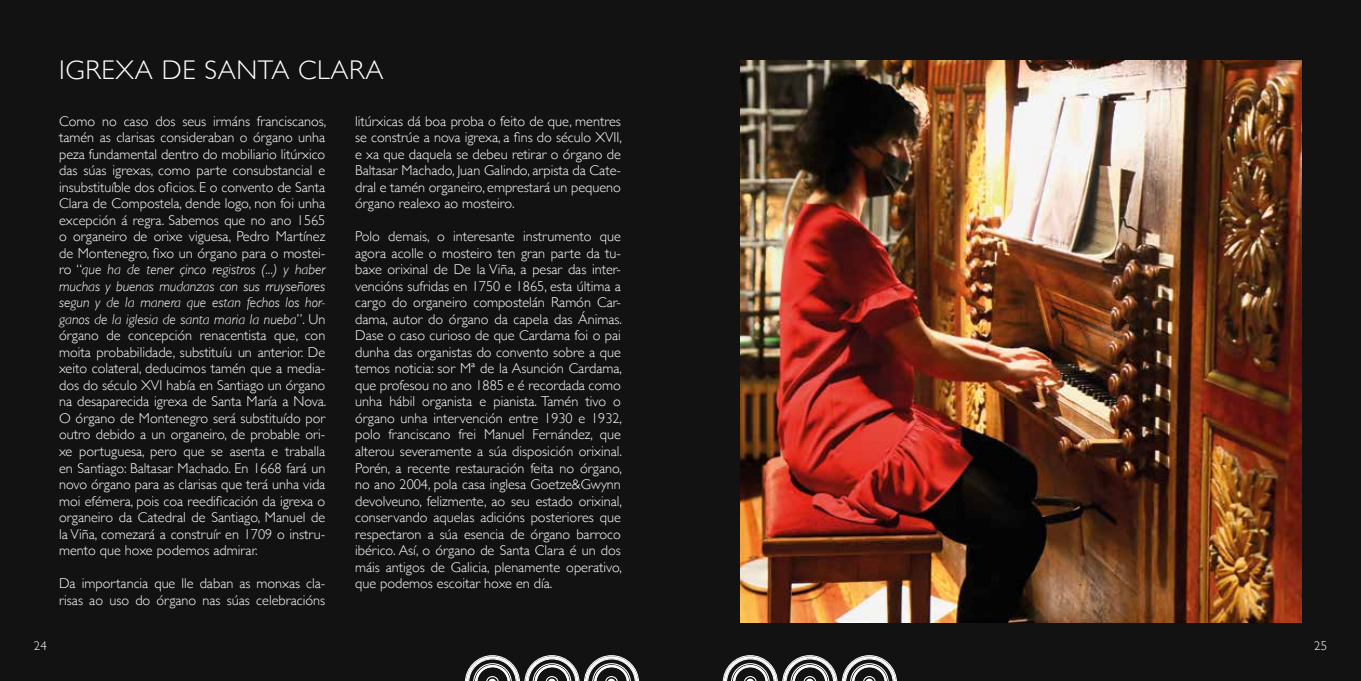
<style>
.page{position:relative;width:1361px;height:681px;background:#fff}
.page>*{position:absolute;margin:0;border:0;box-sizing:border-box;transform-origin:0 0}
.t1{font:300 27px "Gill Sans";letter-spacing:.025em;color:#fff}
.t2{font:300 14.25px/16.5px "Gill Sans";color:#fff;text-align:justify}
.t3{font:300 12.75px "Gill Sans";color:#fff}
.s1{font-style:italic}
</style>
<div class="page">
<div style="left:680px;top:0;width:681px;height:680px;background:#121212"></div>
<div style="left:0;top:0;width:680px;height:680px;background:#121212"></div>
<svg style="left:722px;top:655px;width:175px;height:25px"></svg>
<svg style="left:464px;top:655px;width:175px;height:26px"></svg>
<img style="left:740px;top:60px;width:561px;height:561px">
<h1 class="t1" style="left:59px;top:49px;width:326px">IGREXA DE SANTA CLARA</h1>
<p class="t2" style="left:355px;top:112px;width:268px">litúrxicas dá boa proba o feito de que, mentres se constrúe a nova igrexa, a fins do século XVII, e xa que daquela se debeu retirar o órgano de Baltasar Machado, Juan Galindo, arpista da Cate&shy;dral e tamén organeiro, emprestará un pequeno órgano realexo ao mosteiro.</p>
<p class="t2" style="left:355px;top:227px;width:268px">Polo demais, o interesante instrumento que agora acolle o mosteiro ten gran parte da tu&shy;baxe orixinal de De la Viña, a pesar das inter&shy;vencións sufridas en 1750 e 1865, esta última a cargo do organeiro compostelán Ramón Car&shy;dama, autor do órgano da capela das Ánimas.<br>Dase o caso curioso de que Cardama foi o pai dunha das organistas do convento sobre a que temos noticia: sor Mª de la Asunción Cardama, que profesou no ano 1885 e é recordada como unha hábil organista e pianista. Tamén tivo o órgano unha intervención entre 1930 e 1932, polo franciscano frei Manuel Fernández, que alterou severamente a súa disposición orixinal.<br>Porén, a recente restauración feita no órgano, no ano 2004, pola casa inglesa Goetze&amp;Gwynn devolveuno, felizmente, ao seu estado orixinal, conservando aquelas adicións posteriores que respectaron a súa esencia de órgano barroco ibérico. Así, o órgano de Santa Clara é un dos máis antigos de Galicia, plenamente operativo, que podemos escoitar hoxe en día.</p>
<p class="t2" style="left:59px;top:112px;width:269px">Como no caso dos seus irmáns franciscanos, tamén as clarisas consideraban o órgano unha peza fundamental dentro do mobiliario litúrxico das súas igrexas, como parte consubstancial e insubstituíble dos oficios. E o convento de Santa Clara de Compostela, dende logo, non foi unha excepción á regra. Sabemos que no ano 1565 o organeiro de orixe viguesa, Pedro Martínez de Montenegro, fixo un órgano para o mostei&shy;ro “<span class="s1">que ha de tener çinco registros (...) y haber muchas y buenas mudanzas con sus rruyseñores segun y de la manera que estan fechos los hor&shy;ganos de la iglesia de santa maria la nueba</span>”. Un órgano de concepción renacentista que, con moita probabilidade, substituíu un anterior. De xeito colateral, deducimos tamén que a media&shy;dos do século XVI había en Santiago un órgano na desaparecida igrexa de Santa María a Nova.<br>O órgano de Montenegro será substituído por outro debido a un organeiro, de probable ori&shy;xe portuguesa, pero que se asenta e traballa en Santiago: Baltasar Machado. En 1668 fará un novo órgano para as clarisas que terá unha vida moi efémera, pois coa reedificación da igrexa o organeiro da Catedral de Santiago, Manuel de la Viña, comezará a construír en 1709 o instru&shy;mento que hoxe podemos admirar.</p>
<p class="t2" style="left:59px;top:574px;width:268px">Da importancia que lle daban as monxas cla&shy;risas ao uso do órgano nas súas celebracións</p>
<p class="t3" style="left:34px;top:635px;width:14px">24</p>
<p class="t3" style="left:1314px;top:635px;width:14px">25</p>
</div>
